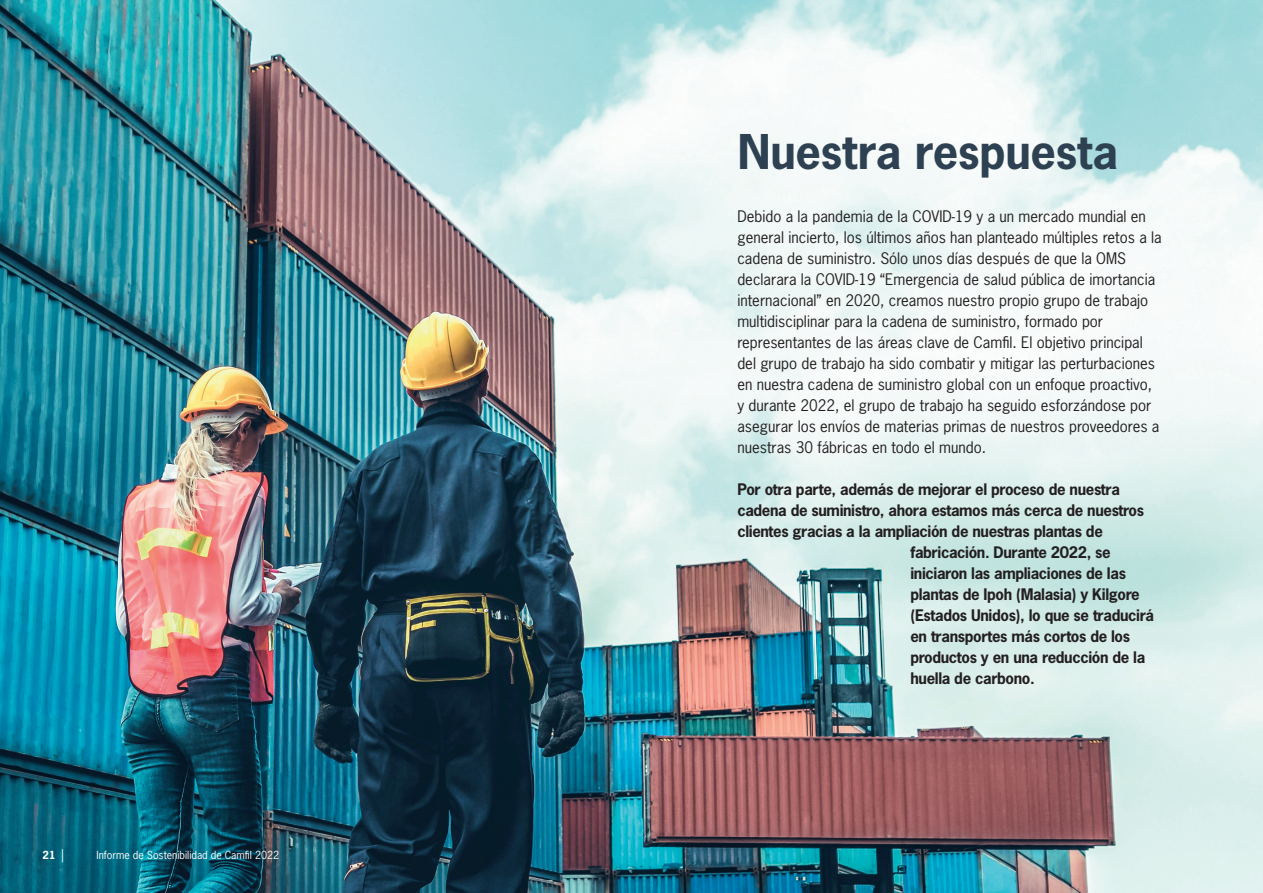
<style>
.page{position:relative;width:1263px;height:893px;background:#fff}
.page>*{position:absolute;margin:0;border:0;box-sizing:border-box;transform-origin:0 0}
.t1{font:700 45px "News Gothic Std";letter-spacing:-.005em;color:#2e4152}
.t2{font:15px/21px "News Gothic Std";color:#231f20}
.t3{font:700 15px "News Gothic Std";letter-spacing:-.025em;color:#231f20}
.t4{font:10.5px "News Gothic Std";color:#fff}
.t5{font:700 10.5px "News Gothic Std";color:#fff}
.s1{font-weight:400;font-size:13.2px}
</style>
<div class="page">
<img style="left:0;top:0;width:1263px;height:893px">
<p class="t5" style="left:43px;top:848px;width:23px">21 <span class="s1">|</span></p>
<p class="t4" style="left:97px;top:848px;width:184px">Informe de Sostenibilidad de Camfil 2022</p>
<h1 class="t1" style="left:738px;top:122px;width:382px">Nuestra respuesta</h1>
<p class="t2" style="left:737px;top:206px;width:426px">Debido a la pandemia de la COVID-19 y a un mercado mundial en general incierto, los últimos años han planteado múltiples retos a la cadena de suministro. Sólo unos días después de que la OMS declarara la COVID-19 “Emergencia de salud pública de imortancia internacional” en 2020, creamos nuestro propio grupo de trabajo multidisciplinar para la cadena de suministro, formado por representantes de las áreas clave de Camfil. El objetivo principal del grupo de trabajo ha sido combatir y mitigar las perturbaciones en nuestra cadena de suministro global con un enfoque proactivo, y durante 2022, el grupo de trabajo ha seguido esforzándose por asegurar los envíos de materias primas de nuestros proveedores a nuestras 30 fábricas en todo el mundo.</p>
<p class="t3" style="left:737px;top:480px;width:384px">Por otra parte, además de mejorar el proceso de nuestra</p>
<p class="t3" style="left:737px;top:501px;width:408px">cadena de suministro, ahora estamos más cerca de nuestros</p>
<p class="t3" style="left:737px;top:522px;width:367px">clientes gracias a la ampliación de nuestras plantas de</p>
<p class="t3" style="left:910px;top:543px;width:202px">fabricación. Durante 2022, se</p>
<p class="t3" style="left:910px;top:564px;width:217px">iniciaron las ampliaciones de las</p>
<p class="t3" style="left:910px;top:585px;width:231px">plantas de Ipoh (Malasia) y Kilgore</p>
<p class="t3" style="left:910px;top:606px;width:245px">(Estados Unidos), lo que se traducirá</p>
<p class="t3" style="left:910px;top:627px;width:221px">en transportes más cortos de los</p>
<p class="t3" style="left:910px;top:648px;width:236px">productos y en una reducción de la</p>
<p class="t3" style="left:910px;top:669px;width:126px">huella de carbono.</p>
</div>
